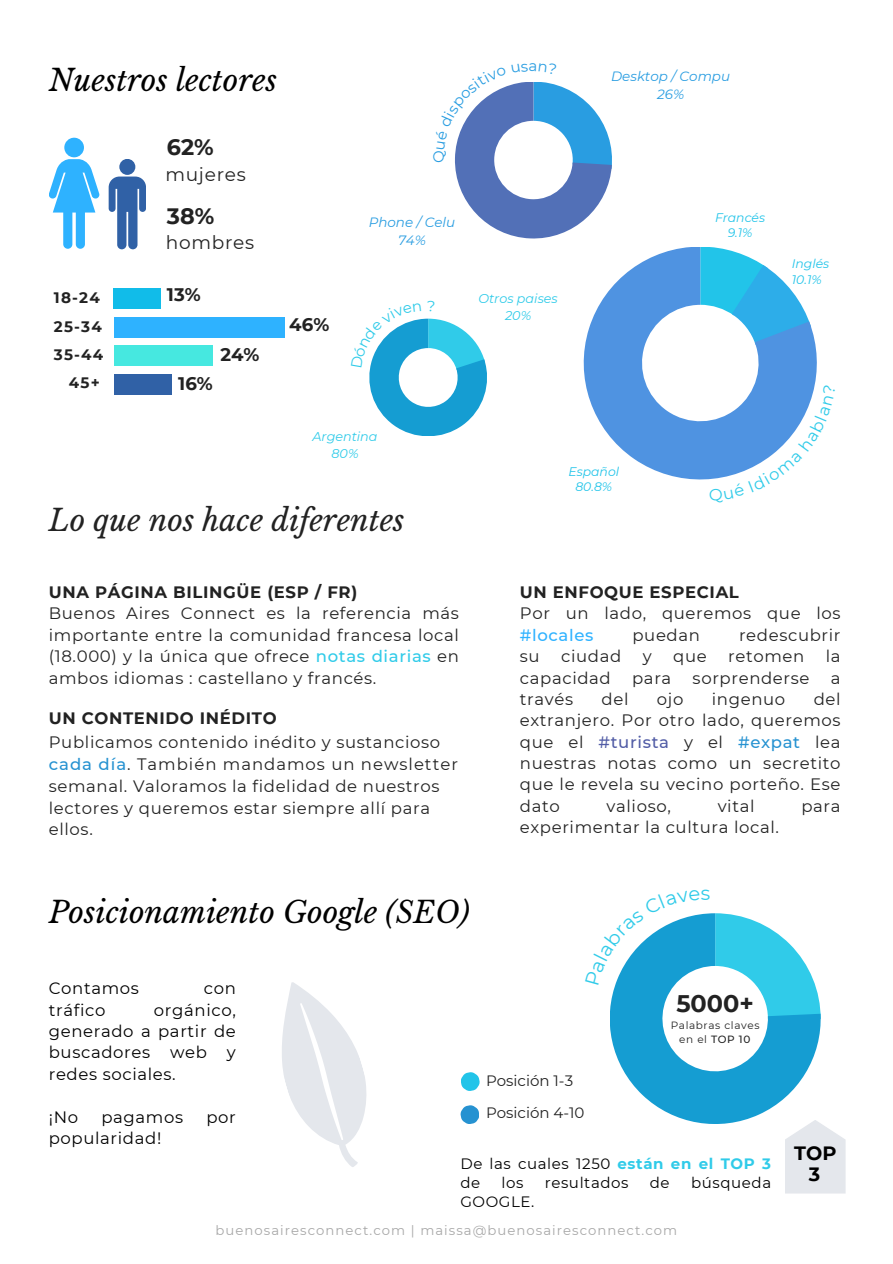
<style>
.page{position:relative;width:893px;height:1264px;background:#fff}
.page>*{position:absolute;margin:0;border:0;box-sizing:border-box;transform-origin:0 0}
.t1{font:italic 29.7px "Libre Baskerville";color:#000}
.t2{font:italic 29.7px "Libre Baskerville";color:#222}
.t3{font:700 24px "Montserrat";color:#222}
.t4{font:700 22.2px "Montserrat";color:#222}
.t5{font:19.5px "Montserrat";color:#30cbe9}
.t6{font:700 19.2px/21.3px "Montserrat";color:#000;text-align:center}
.t7{font:18.6px "Montserrat";letter-spacing:.04em;color:#222}
.t8{font:700 18.15px "Montserrat";color:#222}
.t9{font:16.5px/21.3px "Montserrat";letter-spacing:.04em;color:#222;text-align:justify}
.t10{font:16.5px/21.3px "Montserrat";letter-spacing:.04em;color:#000;text-align:justify}
.t11{font:700 16.5px "Montserrat";letter-spacing:.04em;color:#222}
.t12{font:16.5px "Montserrat";letter-spacing:.06em;color:#222}
.t13{font:700 15.15px/28px "Montserrat";letter-spacing:.08em;color:#222;text-align:right}
.t14{font:15px/19px "Montserrat";letter-spacing:.04em;color:#000}
.t15{font:15px/32.5px "Montserrat";color:#222}
.t16{font:italic 13.5px/18px "Montserrat";color:#299de1;text-align:center}
.t17{font:13.2px "Montserrat";letter-spacing:.08em;color:#a8a8a8}
.t18{font:italic 12.75px/16.8px "Montserrat";color:#30cbe9;text-align:center}
.t19{font:italic 12.45px/15.8px "Montserrat";color:#22c4e9;text-align:center}
.t20{font:10.5px/13.5px "Montserrat";letter-spacing:.06em;color:#222;text-align:center}
.s1{font-weight:500;color:#30cbe9}
.s2{font-weight:500;color:#2692d1}
.s3{font-weight:500;color:#2eb2ff}
.s4{font-weight:500;color:#525da6}
.s5{font-weight:500}
.s6{font-weight:700;color:#30cbe9}
</style>
<div class="page">
<svg style="left:583px;top:247px;width:233px;height:232px"></svg>
<svg style="left:610px;top:913px;width:210px;height:210px"></svg>
<svg style="left:784px;top:1119px;width:61px;height:74px"></svg>
<div style="left:461px;top:1072px;width:18px;height:18px;background:#22c4e9"></div>
<div style="left:460px;top:1105px;width:19px;height:18px;background:#2692d1"></div>
<svg style="left:282px;top:982px;width:85px;height:185px"></svg>
<div style="left:114px;top:289px;width:47px;height:20px;background:#11bce9"></div>
<div style="left:114px;top:317px;width:171px;height:21px;background:#2eb2ff"></div>
<div style="left:114px;top:345px;width:98px;height:21px;background:#46e8e0"></div>
<div style="left:114px;top:374px;width:57px;height:20px;background:#3061a6"></div>
<svg style="left:49px;top:138px;width:50px;height:111px"></svg>
<svg style="left:109px;top:159px;width:37px;height:90px;fill:#3061a6"></svg>
<svg style="left:369px;top:319px;width:118px;height:117px"></svg>
<svg style="left:455px;top:85px;width:157px;height:153px"></svg>
<svg style="left:369px;top:319px;width:52px;height:48px"></svg>
<svg style="left:709px;top:385px;width:107px;height:95px"></svg>
<svg style="left:455px;top:82px;width:102px;height:80px"></svg>
<svg style="left:610px;top:913px;width:89px;height:71px"></svg>
<p class="t1" style="left:49px;top:62px;width:230px">Nuestros lectores</p>
<p class="t13" style="left:54px;top:284px;width:51px">18-24<br>25-34<br>35-44<br>45+</p>
<p class="t4" style="left:167px;top:133px;width:48px">62%</p>
<p class="t7" style="left:165px;top:163px;width:82px">mujeres</p>
<p class="t4" style="left:167px;top:203px;width:49px">38%</p>
<p class="t7" style="left:166px;top:231px;width:90px">hombres</p>
<p class="t8" style="left:167px;top:284px;width:35px">13%</p>
<p class="t8" style="left:220px;top:343px;width:41px">24%</p>
<p class="t8" style="left:178px;top:372px;width:36px">16%</p>
<p class="t8" style="left:289px;top:313px;width:41px">46%</p>
<p class="t16" style="left:369px;top:213px;width:88px">Phone / Celu<br>74%</p>
<p class="t18" style="left:312px;top:428px;width:67px">Argentina<br>80%</p>
<p class="t2" style="left:49px;top:502px;width:357px">Lo que nos hace diferentes</p>
<p class="t11" style="left:49px;top:582px;width:310px">UNA PÁGINA BILINGÜE (ESP / FR)</p>
<p class="t9" style="left:49px;top:603px;width:411px">Buenos Aires Connect es la referencia más importante entre la comunidad francesa local (18.000) y la única que ofrece <span class="s1">notas diarias</span> en ambos idiomas : castellano y francés.</p>
<p class="t11" style="left:49px;top:708px;width:229px">UN CONTENIDO INÉDITO</p>
<p class="t9" style="left:49px;top:731px;width:393px">Publicamos contenido inédito y sustancioso</p>
<p class="t12" style="left:49px;top:754px;width:410px"><span class="s2">cada día</span>. También mandamos un newsletter</p>
<p class="t9" style="left:49px;top:775px;width:392px">semanal. Valoramos la fidelidad de nuestros</p>
<p class="t9" style="left:49px;top:797px;width:383px">lectores y queremos estar siempre allí para</p>
<p class="t9" style="left:49px;top:818px;width:46px">ellos.</p>
<p class="t16" style="left:611px;top:67px;width:120px">Desktop / Compu<br>26%</p>
<p class="t18" style="left:478px;top:290px;width:81px">Otros paises<br>20%</p>
<p class="t19" style="left:568px;top:463px;width:52px">Español<br>80.8%</p>
<p class="t19" style="left:715px;top:209px;width:52px">Francés<br>9.1%</p>
<p class="t19" style="left:791px;top:256px;width:39px;text-align:left">Inglés<br>10.1%</p>
<p class="t11" style="left:520px;top:582px;width:220px">UN ENFOQUE ESPECIAL</p>
<p class="t9" style="left:520px;top:603px;width:322px">Por un lado, queremos que los <span class="s3">#locales</span></p>
<p class="t9" style="left:632px;top:624px;width:69px">puedan</p>
<p class="t9" style="left:739px;top:624px;width:103px">redescubrir</p>
<p class="t9" style="left:520px;top:645px;width:21px">su</p>
<p class="t9" style="left:561px;top:645px;width:62px">ciudad</p>
<p class="t9" style="left:642px;top:645px;width:10px">y</p>
<p class="t9" style="left:673px;top:645px;width:35px">que</p>
<p class="t9" style="left:728px;top:645px;width:78px">retomen</p>
<p class="t9" style="left:825px;top:645px;width:16px">la</p>
<p class="t9" style="left:520px;top:667px;width:92px">capacidad</p>
<p class="t9" style="left:632px;top:667px;width:41px">para</p>
<p class="t9" style="left:692px;top:667px;width:118px">sorprenderse</p>
<p class="t9" style="left:830px;top:667px;width:11px">a</p>
<p class="t9" style="left:520px;top:688px;width:55px">través</p>
<p class="t9" style="left:601px;top:688px;width:28px">del</p>
<p class="t9" style="left:657px;top:688px;width:28px">ojo</p>
<p class="t9" style="left:711px;top:688px;width:75px">ingenuo</p>
<p class="t9" style="left:520px;top:688px;width:322px;text-indent:294px">del extranjero. Por otro lado, queremos que el <span class="s4">#turista</span> y el <span class="s2">#expat</span> lea nuestras notas como un secretito que le revela su vecino porteño. Ese dato</p>
<p class="t9" style="left:606px;top:795px;width:66px">valioso,</p>
<p class="t9" style="left:717px;top:795px;width:38px">vital</p>
<p class="t9" style="left:801px;top:795px;width:41px">para</p>
<p class="t9" style="left:520px;top:816px;width:261px">experimentar la cultura local.</p>
<p class="t1" style="left:49px;top:894px;width:422px">Posicionamiento Google (SEO)</p>
<p class="t5" style="left:700px;top:880px;width:11px">s</p>
<p class="t10" style="left:49px;top:977px;width:92px">Contamos</p>
<p class="t10" style="left:204px;top:977px;width:34px">con</p>
<p class="t10" style="left:49px;top:999px;width:58px">tráfico</p>
<p class="t10" style="left:49px;top:999px;width:188px;text-indent:105px">orgánico, generado a partir de buscadores web y redes sociales.</p>
<p class="t10" style="left:49px;top:1105px;width:31px">¡No</p>
<p class="t10" style="left:101px;top:1105px;width:83px">pagamos</p>
<p class="t10" style="left:206px;top:1105px;width:31px">por</p>
<p class="t10" style="left:49px;top:1127px;width:114px">popularidad!</p>
<p class="t3" style="left:676px;top:988px;width:79px">5000+</p>
<p class="t20" style="left:670px;top:1018px;width:90px">Palabras claves en el <span class="s5">TOP 10</span></p>
<p class="t15" style="left:486px;top:1064px;width:100px">Posición 1-3<br>Posición 4-10</p>
<p class="t14" style="left:460px;top:1153px;width:312px">De las cuales 1250 <span class="s6">están en el TOP 3 </span>de</p>
<p class="t14" style="left:501px;top:1172px;width:23px">los</p>
<p class="t14" style="left:544px;top:1172px;width:85px">resultados</p>
<p class="t14" style="left:649px;top:1172px;width:21px">de</p>
<p class="t14" style="left:691px;top:1172px;width:82px">búsqueda</p>
<p class="t14" style="left:460px;top:1192px;width:76px">GOOGLE.</p>
<p class="t17" style="left:215px;top:1221px;width:463px">buenosairesconnect.com | maissa@buenosairesconnect.com</p>
<p class="t6" style="left:794px;top:1142px;width:44px">TOP<br>3</p>
</div>
